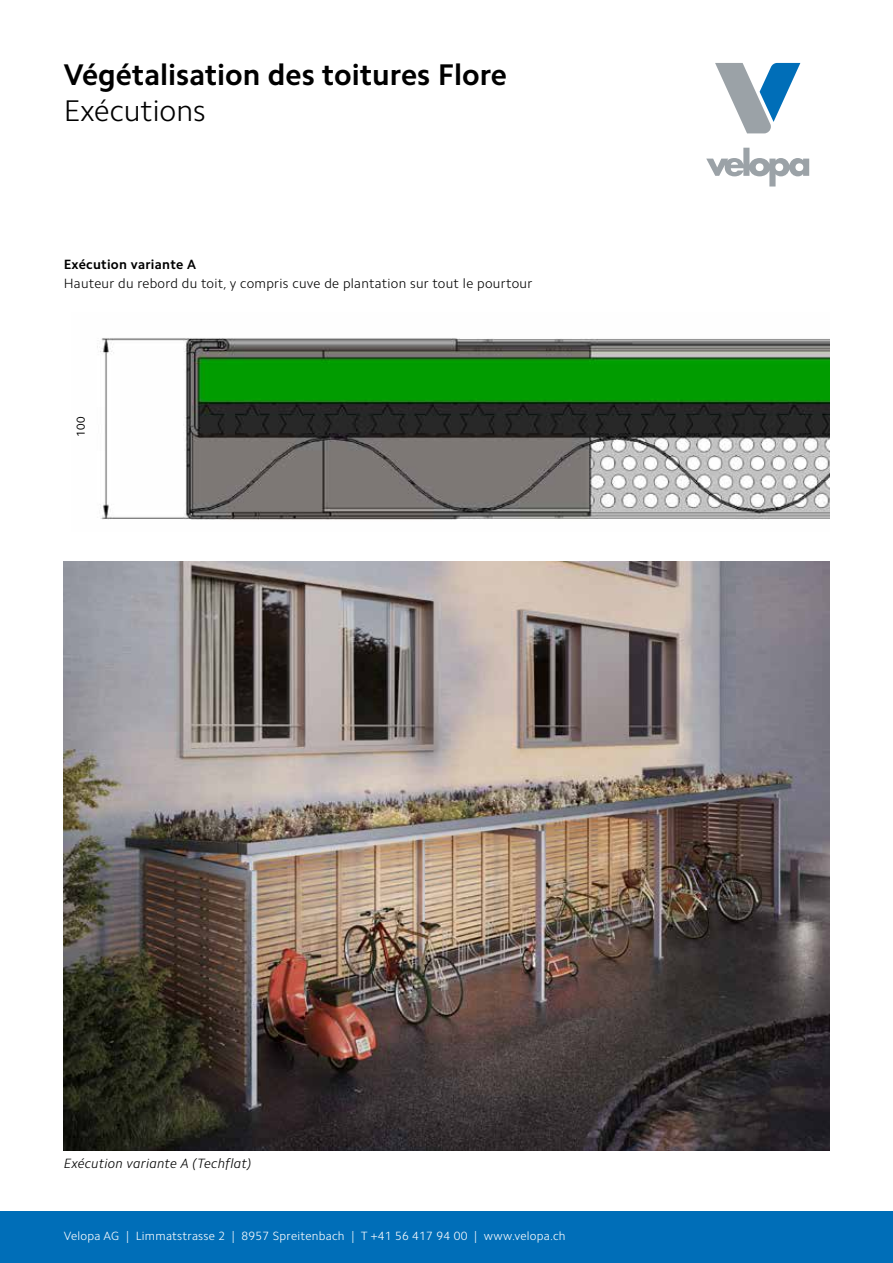
<style>
.page{position:relative;width:893px;height:1263px;background:#fff}
.page>*{position:absolute;margin:0;border:0;box-sizing:border-box;transform-origin:0 0}
.t1{font:700 30px "Camphor Std";color:#000}
.t2{font:300 30px "Camphor Std";color:#000}
.t3{font:300 13.5px "Camphor Std";letter-spacing:.02em;color:#000}
.t4{font:italic 300 13.5px "Camphor Std";letter-spacing:.02em;color:#000}
.t5{font:700 13.5px "Camphor Std";letter-spacing:.02em;color:#000}
.t6{font:300 12px "Camphor Std";letter-spacing:.02em;color:#fff}
.t7{font:11.55px "Camphor Std";color:#000}
</style>
<div class="page">
<div style="left:0;top:1212px;width:893px;height:51px;background:#006eb8"></div>
<img style="left:97px;top:338px;width:732px;height:182px">
<svg style="left:715px;top:63px;width:85px;height:70px"></svg>
<svg style="left:706px;top:148px;width:103px;height:38px"></svg>
<img style="left:64px;top:561px;width:765px;height:589px">
<h1 class="t1" style="left:64px;top:57px;width:445px">Végétalisation des toitures Flore</h1>
<h1 class="t2" style="left:64px;top:93px;width:143px">Exécutions</h1>
<p class="t5" style="left:64px;top:256px;width:134px">Exécution variante A</p>
<p class="t3" style="left:64px;top:275px;width:470px">Hauteur du rebord du toit, y compris cuve de plantation sur tout le pourtour</p>
<p class="t7" style="left:74px;top:437px;width:21px;rotate:-90deg">100</p>
<p class="t4" style="left:64px;top:1155px;width:189px">Exécution variante A (Techflat)</p>
<p class="t6" style="left:64px;top:1229px;width:503px">Velopa AG | Limmatstrasse 2 | 8957 Spreitenbach | T +41 56 417 94 00 | www.velopa.ch</p>
</div>
